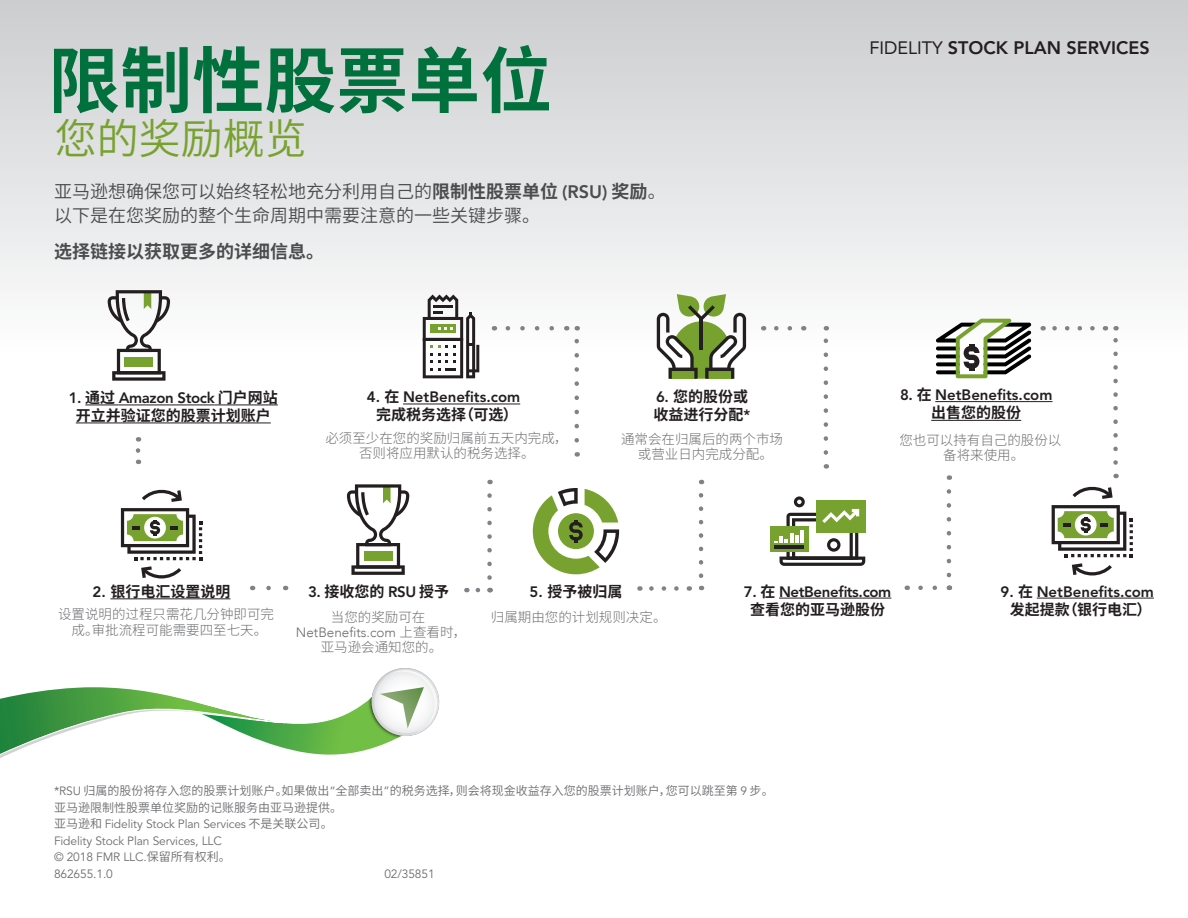
<style>
.page{position:relative;width:1188px;height:918px;background:#fff}
.page>*{position:absolute;margin:0;border:0;box-sizing:border-box;transform-origin:0 0}
.t1{font:700 72px "Source Han Sans CN";color:#00703c}
.t2{font:42px "Source Han Sans CN";color:#78a22f}
.t3{font:18px/24px "Source Han Sans CN";color:#4b4c4d}
.t4{font:800 18px "Avenir";color:#231f20}
.t5{font:700 18px "Source Han Sans CN";color:#4b4c4d}
.t6{font:700 15px/18px "Source Han Sans CN";color:#231f20}
.t7{font:800 15px/18px "Avenir";color:#231f20;text-align:center}
.t8{font:800 15px "Avenir";letter-spacing:-.025em;color:#231f20}
.t9{font:300 13.5px/15px "Source Han Sans CN";color:#6c6d70;text-align:center}
.t10{font:12px "Avenir";letter-spacing:-.01em;color:#6c6d70}
.t11{font:12px "Source Han Sans CN";color:#6c6d70}
.s1{font-weight:700}
.s2{font-family:"Avenir";font-weight:800}
.s3{font-family:"Source Han Sans CN";font-weight:700}
.s4{font-weight:400}
.s5{font-family:"Avenir"}
.s6{font-family:"Source Han Sans CN"}
</style>
<div class="page">
<div style="left:0;top:0;width:1188px;height:352px;background:linear-gradient(to bottom,#cccdcf,#fdfdfd)"></div>
<svg style="left:0;top:668px;width:440px;height:90px"></svg>
<svg style="left:574px;top:326px;width:5px;height:114px"></svg>
<svg style="left:699px;top:495px;width:4px;height:95px"></svg>
<svg style="left:649px;top:586px;width:27px;height:5px"></svg>
<svg style="left:266px;top:586px;width:3px;height:4px"></svg>
<svg style="left:824px;top:326px;width:4px;height:127px"></svg>
<svg style="left:1113px;top:326px;width:5px;height:137px"></svg>
<svg style="left:501px;top:326px;width:51px;height:5px"></svg>
<svg style="left:770px;top:326px;width:20px;height:5px"></svg>
<svg style="left:1043px;top:326px;width:49px;height:5px"></svg>
<svg style="left:108px;top:290px;width:62px;height:91px"></svg>
<svg style="left:918px;top:586px;width:17px;height:4px"></svg>
<svg style="left:947px;top:491px;width:4px;height:99px"></svg>
<svg style="left:136px;top:437px;width:4px;height:14px"></svg>
<svg style="left:487px;top:496px;width:5px;height:96px"></svg>
<svg style="left:466px;top:588px;width:12px;height:4px"></svg>
<svg style="left:533px;top:488px;width:86px;height:86px"></svg>
<hr style="left:779px;top:598px;width:112px;height:1px;background:#231f20">
<div style="left:770px;top:526px;width:38px;height:26px;background:#78a22f"></div>
<svg style="left:774px;top:496px;width:91px;height:70px"></svg>
<svg style="left:121px;top:508px;width:81px;height:52px"></svg>
<svg style="left:142px;top:489px;width:40px;height:13px"></svg>
<svg style="left:141px;top:566px;width:40px;height:13px"></svg>
<hr style="left:1037px;top:598px;width:117px;height:1px;background:#231f20">
<svg style="left:1052px;top:505px;width:81px;height:52px"></svg>
<svg style="left:1073px;top:486px;width:40px;height:13px"></svg>
<svg style="left:1072px;top:563px;width:40px;height:13px"></svg>
<svg style="left:657px;top:294px;width:89px;height:85px"></svg>
<hr style="left:935px;top:401px;width:117px;height:1px;background:#231f20">
<hr style="left:931px;top:420px;width:90px;height:1px;background:#231f20">
<svg style="left:936px;top:319px;width:95px;height:59px"></svg>
<svg style="left:347px;top:484px;width:62px;height:91px"></svg>
<hr style="left:85px;top:405px;width:34px;height:1px;background:#231f20">
<hr style="left:119px;top:405px;width:95px;height:1px;background:#231f20">
<hr style="left:214px;top:405px;width:64px;height:1px;background:#231f20">
<hr style="left:76px;top:423px;width:195px;height:1px;background:#231f20">
<hr style="left:403px;top:404px;width:117px;height:1px;background:#231f20">
<svg style="left:423px;top:295px;width:56px;height:83px"></svg>
<hr style="left:110px;top:598px;width:120px;height:1px;background:#231f20">
<p class="t1" style="left:48px;top:40px;width:506px">限制性股票单位</p>
<p class="t2" style="left:55px;top:115px;width:254px">您的奖励概览</p>
<p class="t3" style="left:54px;top:180px;width:613px">亚马逊想确保您可以始终轻松地充分利用自己的<span class="s1">限制性股票单位</span> <span class="s2">(RSU)</span> <span class="s1">奖励</span>。以下是在您奖励的整个生命周期中需要注意的一些关键步骤。</p>
<p class="t5" style="left:54px;top:241px;width:272px">选择链接以获取更多的详细信息。</p>
<p class="t6" style="left:69px;top:390px;width:211px;line-height:17.2px;text-align:center"><span class="s2">1.</span> 通过 <span class="s2">Amazon Stock</span> 门户网站开立并验证您的股票计划账户</p>
<p class="t7" style="left:367px;top:388px;width:155px">4. <span class="s3">在</span> NetBenefits.com<span class="s3">完成税务选择（可选）</span></p>
<p class="t9" style="left:325px;top:431px;width:244px">必须至少在您的奖励归属前五天内完成，否则将应用默认的税务选择。</p>
<p class="t6" style="left:654px;top:388px;width:98px"><span class="s2">6.</span> 您的股份或收益进行分配<span class="s2">*</span></p>
<p class="t9" style="left:621px;top:432px;width:163px">通常会在归属后的两个市场或营业日内完成分配。</p>
<p class="t4" style="left:869px;top:37px;width:282px"><span class="s4">FIDELITY</span> STOCK PLAN SERVICES</p>
<p class="t7" style="left:900px;top:386px;width:154px">8. <span class="s3">在</span> NetBenefits.com<span class="s3">出售您的股份</span></p>
<p class="t9" style="left:899px;top:432px;width:163px">您也可以持有自己的股份以备将来使用。</p>
<p class="t8" style="left:744px;top:583px;width:149px">7. <span class="s3">在</span> NetBenefits.com</p>
<p class="t6" style="left:93px;top:582px;width:139px"><span class="s2">2.</span> 银行电汇设置说明</p>
<p class="t6" style="left:530px;top:582px;width:94px"><span class="s2">5.</span> 授予被归属</p>
<p class="t9" style="left:491px;top:609px;width:177px">归属期由您的计划规则决定。</p>
<p class="t6" style="left:308px;top:583px;width:143px"><span class="s2">3.</span> 接收您的 <span class="s2">RSU</span> 授予</p>
<p class="t9" style="left:296px;top:609px;width:172px">当您的奖励可在<br><span class="s5">NetBenefits.com</span> 上查看时，亚马逊会通知您的。</p>
<p class="t9" style="left:58px;top:607px;width:217px">设置说明的过程只需花几分钟即可完</p>
<p class="t6" style="left:750px;top:600px;width:137px">查看您的亚马逊股份</p>
<p class="t9" style="left:72px;top:623px;width:197px">成。审批流程可能需要四至七天。</p>
<p class="t11" style="left:54px;top:784px;width:721px"><span class="s5">*RSU</span> 归属的股份将存入您的股票计划账户。如果做出<span class="s5">“</span>全部卖出<span class="s5">”</span>的税务选择，则会将现金收益存入您的股票计划账户，您可以跳至第 <span class="s5">9</span> 步。</p>
<p class="t11" style="left:54px;top:801px;width:290px">亚马逊限制性股票单位奖励的记账服务由亚马逊提供。</p>
<p class="t10" style="left:54px;top:817px;width:280px"><span class="s6">亚马逊和</span> Fidelity Stock Plan Services <span class="s6">不是关联公司。</span></p>
<p class="t10" style="left:54px;top:834px;width:169px">Fidelity Stock Plan Services, LLC</p>
<p class="t10" style="left:54px;top:850px;width:178px">© 2018 FMR LLC.<span class="s6">保留所有权利。</span></p>
<p class="t10" style="left:54px;top:867px;width:60px">862655.1.0</p>
<p class="t10" style="left:384px;top:867px;width:52px">02/35851</p>
<p class="t7" style="left:1001px;top:582px;width:155px">9. <span class="s3">在</span> NetBenefits.com<span class="s3">发起提款（银行电汇）</span></p>
</div>
